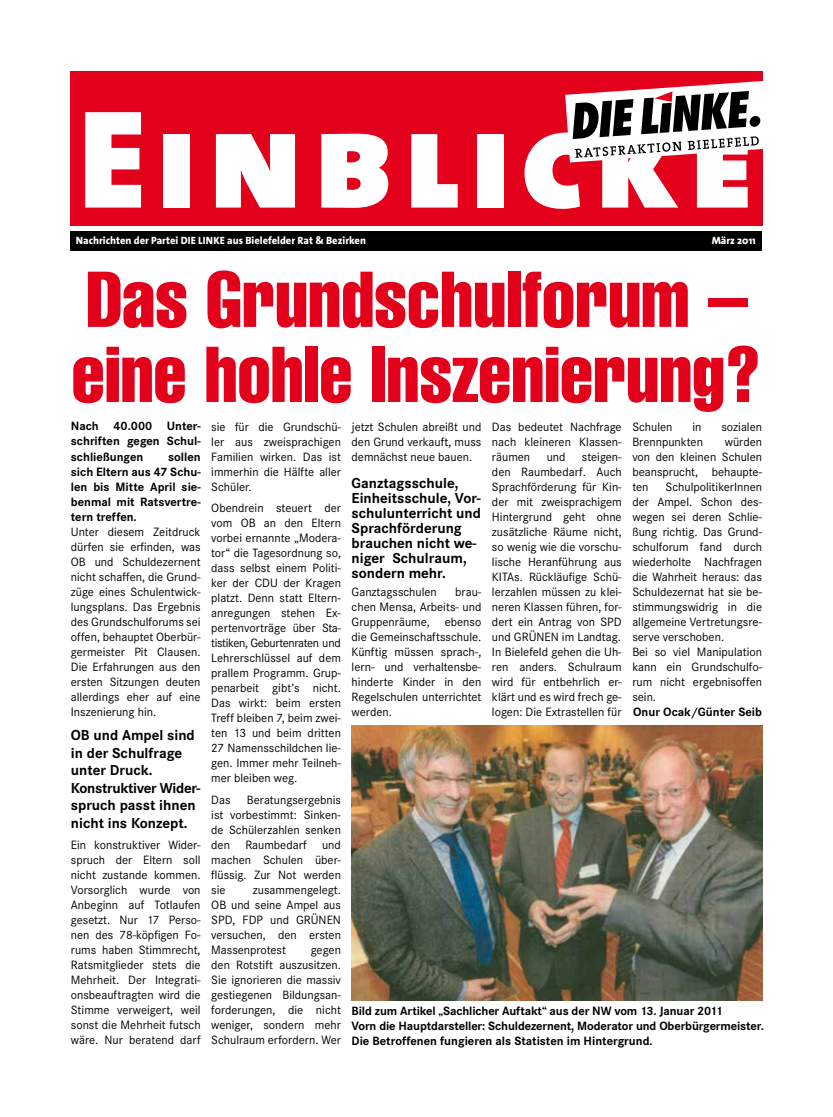
<style>
.page{position:relative;width:833px;height:1117px;background:#fff}
.page>*{position:absolute;margin:0;border:0;box-sizing:border-box;transform-origin:0 0}
.t1{font:141.25px "The Sans Black Caps";letter-spacing:.07em;color:#fff}
.t2{font:114.12px "The Sans Black Caps";color:#fff}
.t3{font:extra-condensed 77.5px/75px "Helvetica";color:#e2001a}
.t4{font:700 15px/15px "Corporate S";color:#000}
.t5{font:12.5px/15px "Corporate S";color:#000;text-align:justify}
.t6{font:700 12.5px/15px "Corporate S";letter-spacing:-.005em;color:#000;text-align:justify}
.t7{font:800 10.5px "The Sans";color:#fff}
</style>
<div class="page">
<div style="left:71px;top:71px;width:691px;height:154px;background:#e2001a"></div>
<div style="left:71px;top:231px;width:691px;height:19px;background:#000"></div>
<svg style="left:565px;top:81px;width:198px;height:81px"></svg>
<img style="left:351px;top:725px;width:411px;height:275px">
<h1 class="t1" style="left:78px;top:40px;width:678px">Einblicke</h1>
<p class="t7" style="left:76px;top:231px;width:292px">Nachrichten der Partei DIE LINKE aus Bielefelder Rat &amp; Bezirken</p>
<p class="t7" style="left:711px;top:231px;width:46px">März 2011</p>
<h3 class="t3" style="left:72px;top:263px;width:691px">Das Grundschulforum – eine hohle Inszenierung?</h3>
<h2 class="t2" style="left:76px;top:85px;width:597px">Durchblick</h2>
<p class="t6" style="left:71px;top:419px;width:131px">Nach 40.000 Unter&shy;schriften gegen Schul&shy;schließungen</p>
<p class="t6" style="left:71px;top:449px;width:131px;text-indent:97px">sollen sich Eltern aus 47 Schu&shy;len bis Mitte April sie&shy;benmal mit Ratsvertre&shy;tern treffen.</p>
<p class="t5" style="left:71px;top:524px;width:131px">Unter diesem Zeitdruck dürfen sie erfinden, was OB und Schuldezernent nicht schaffen, die Grund&shy;züge eines Schulentwick&shy;lungsplans. Das Ergebnis des Grundschulforums sei offen, behauptet Oberbür&shy;germeister Pit Clausen.<br>Die Erfahrungen aus den ersten Sitzungen deuten allerdings eher auf eine Inszenierung hin.</p>
<p class="t4" style="left:71px;top:726px;width:131px;line-height:17.5px">OB und Ampel sind in der Schulfrage unter Druck.<br>Konstruktiver Wider&shy;spruch passt ihnen nicht ins Konzept.</p>
<p class="t5" style="left:71px;top:837px;width:131px">Ein konstruktiver Wider&shy;spruch der Eltern soll nicht zustande kommen.<br>Vorsorglich wurde von Anbeginn auf Totlaufen gesetzt. Nur 17 Perso&shy;nen des 78-köpfigen Fo&shy;rums haben Stimmrecht, Ratsmitglieder stets die Mehrheit. Der Integrati&shy;onsbeauftragten wird die Stimme verweigert, weil sonst die Mehrheit futsch wäre. Nur beratend darf</p>
<p class="t5" style="left:211px;top:419px;width:131px">sie für die Grundschü&shy;ler aus zweisprachigen Familien wirken. Das ist immerhin die Hälfte aller Schüler.</p>
<p class="t5" style="left:211px;top:500px;width:131px">Obendrein steuert der vom OB an den Eltern vorbei ernannte „Modera&shy;tor“ die Tagesordnung so, dass selbst einem Politi&shy;ker der CDU der Kragen platzt. Denn statt Eltern&shy;anregungen stehen Ex&shy;pertenvorträge über Sta&shy;tistiken, Geburtenraten und Lehrerschlüssel auf dem prallem Programm. Grup&shy;penarbeit gibt’s nicht.<br>Das wirkt: beim ersten Treff bleiben 7, beim zwei&shy;ten 13 und beim dritten 27 Namensschildchen lie&shy;gen. Immer mehr Teilneh&shy;mer bleiben weg.</p>
<p class="t5" style="left:211px;top:792px;width:21px">Das</p>
<p class="t5" style="left:211px;top:792px;width:131px;text-indent:36px">Beratungsergebnis ist vorbestimmt: Sinken&shy;de Schülerzahlen senken den Raumbedarf und machen Schulen über&shy;flüssig. Zur Not werden sie</p>
<p class="t5" style="left:211px;top:882px;width:131px;text-indent:42px">zusammengelegt.<br>OB und seine Ampel aus SPD, FDP und GRÜNEN versuchen, den ersten Massenprotest</p>
<p class="t5" style="left:211px;top:942px;width:131px;text-indent:99px">gegen den Rotstift auszusitzen.<br>Sie ignorieren die massiv gestiegenen Bildungsan&shy;forderungen, die nicht weniger, sondern mehr Schulraum erfordern. Wer</p>
<p class="t5" style="left:351px;top:419px;width:131px">jetzt Schulen abreißt und den Grund verkauft, muss demnächst neue bauen.</p>
<p class="t4" style="left:351px;top:475px;width:131px">Ganztagsschule,<br>Einheitsschule, Vor&shy;schulunterricht und<br>Sprachförderung brauchen nicht we&shy;niger Schulraum, sondern mehr.</p>
<p class="t5" style="left:351px;top:584px;width:87px">Ganztagsschulen</p>
<p class="t5" style="left:351px;top:584px;width:131px;text-indent:104px">brau&shy;chen Mensa, Arbeits- und Gruppenräume, ebenso die Gemeinschaftsschule.<br>Künftig müssen sprach-, lern- und verhaltensbe&shy;hinderte Kinder in den Regelschulen unterrichtet werden.</p>
<p class="t5" style="left:492px;top:419px;width:131px">Das bedeutet Nachfrage nach kleineren Klassen&shy;räumen</p>
<p class="t5" style="left:492px;top:449px;width:131px;text-indent:90px">steigen&shy;den Raumbedarf. Auch Sprachförderung für Kin&shy;der mit zweisprachigem Hintergrund geht ohne zusätzliche Räume nicht, so wenig wie die vorschu&shy;lische Heranführung aus KITAs. Rückläufige Schü&shy;lerzahlen müssen zu klei&shy;neren Klassen führen, for&shy;dert ein Antrag von SPD und GRÜNEN im Landtag.<br>In Bielefeld gehen die Uh&shy;ren anders. Schulraum wird für entbehrlich er&shy;klärt und es wird frech ge&shy;logen: Die Extrastellen für</p>
<p class="t5" style="left:546px;top:449px;width:20px">und</p>
<p class="t5" style="left:632px;top:419px;width:42px">Schulen</p>
<p class="t5" style="left:692px;top:419px;width:11px">in</p>
<p class="t5" style="left:721px;top:419px;width:42px">sozialen</p>
<p class="t5" style="left:632px;top:434px;width:72px">Brennpunkten</p>
<p class="t5" style="left:632px;top:434px;width:131px;text-indent:92px">würden von den kleinen Schulen beansprucht, behaupte&shy;ten</p>
<p class="t5" style="left:632px;top:479px;width:131px;text-align:left;text-indent:33px">SchulpolitikerInnen der Ampel. Schon des&shy;wegen sei deren Schlie&shy;ßung richtig. Das Grund&shy;schulforum fand durch wiederholte Nachfragen die Wahrheit heraus: das<br>Schuldezernat hat sie be&shy;stimmungswidrig in die allgemeine Vertretungsre&shy;serve verschoben.<br>Bei so viel Manipulation kann ein Grundschulfo&shy;rum nicht ergebnisoffen sein.</p>
<p class="t6" style="left:633px;top:704px;width:130px">Onur Ocak/Günter Seib</p>
<p class="t6" style="left:351px;top:1003px;width:414px;text-align:left">Bild zum Artikel „Sachlicher Auftakt“ aus der NW vom 13. Januar 2011<br>Vorn die Hauptdarsteller: Schuldezernent, Moderator und Oberbürgermeister.<br>Die Betroffenen fungieren als Statisten im Hintergrund.</p>
</div>
